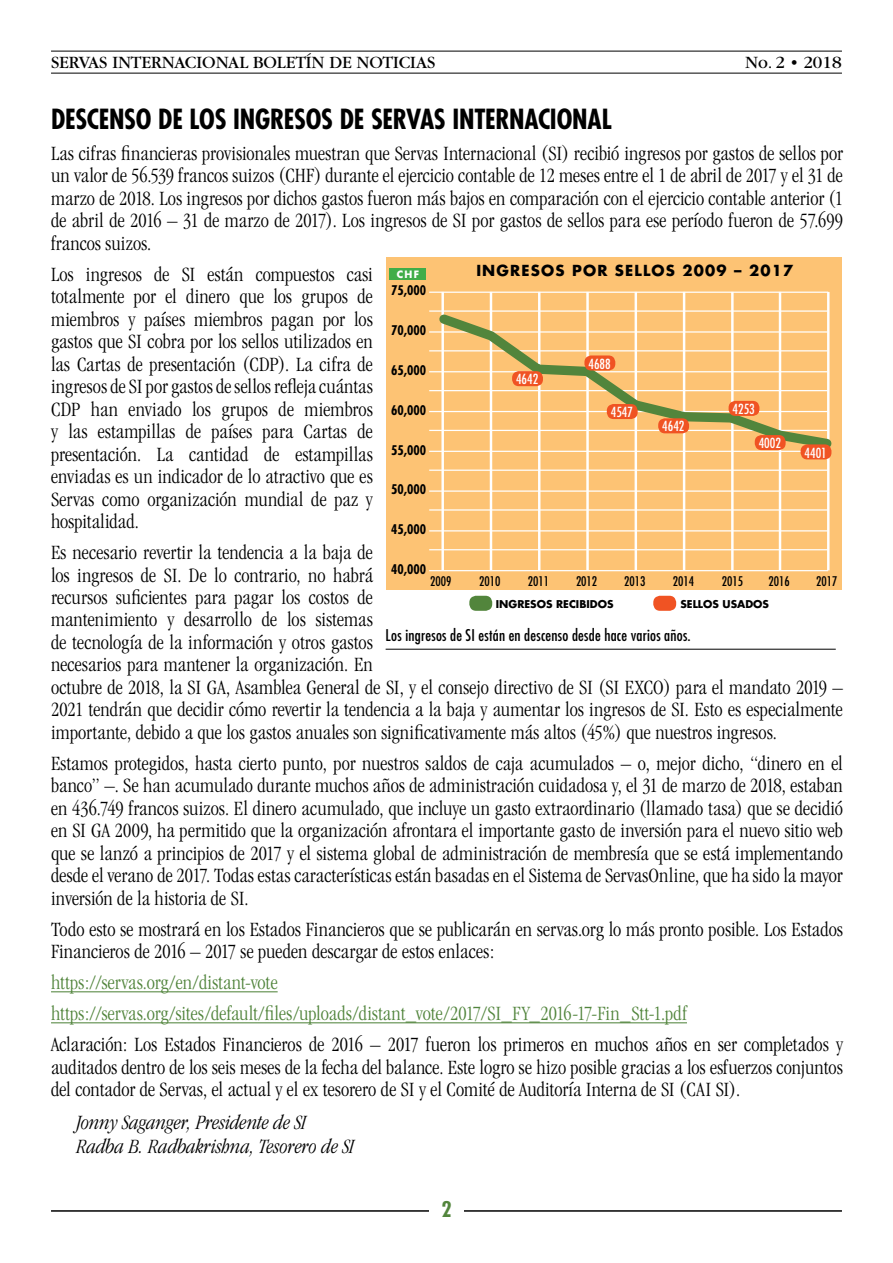
<style>
.page{position:relative;width:893px;height:1263px;background:#fff}
.page>*{position:absolute;margin:0;border:0;box-sizing:border-box;transform-origin:0 0}
.t1{font:700 condensed 27px "Futura Std";letter-spacing:-.01em;color:#000}
.t2{font:300 condensed 21px/22.5px "Garamond";letter-spacing:.005em;color:#000;text-align:justify}
.t3{font:300 condensed 21px/31px "Garamond";letter-spacing:.005em;color:#52853d}
.t4{font:italic 300 condensed 21px/24px "Garamond";color:#000}
.t5{font:700 condensed 21px "Futura Std";color:#52853c}
.t6{font:18px "Garamond";color:#000}
.t7{font:condensed 15.75px "Futura Std";letter-spacing:.015em;color:#000}
.t8{font:700 14.85px "Futura Std";letter-spacing:.08em;color:#000}
.t9{font:condensed 13.65px "Futura Std";color:#fff}
.t10{font:700 condensed 12.9px "Futura Std";color:#000}
.t11{font:condensed 12.9px "Futura Std";color:#000}
.t12{font:700 10.5px "Futura Std";color:#000}
.t13{font:700 9.9px "Futura Std";color:#fff}
</style>
<div class="page">
<hr style="left:51px;top:1210px;width:791px;height:2px;background:#000">
<div style="left:429px;top:1199px;width:35px;height:27px;background:#fff"></div>
<hr style="left:51px;top:51px;width:791px;height:1px;background:#000">
<hr style="left:51px;top:73px;width:791px;height:1px;background:#000">
<hr style="left:51px;top:991px;width:227px;height:1px;background:#52853d">
<hr style="left:51px;top:1022px;width:636px;height:1px;background:#52853d">
<hr style="left:386px;top:649px;width:450px;height:1px;background:#000">
<div style="left:386px;top:257px;width:456px;height:333px;background:#fdc374"></div>
<div style="left:390px;top:268px;width:36px;height:12px;background:#41ad49"></div>
<div style="left:469px;top:596px;width:23px;height:15px;background:#52853c;border-radius:7px"></div>
<div style="left:653px;top:596px;width:23px;height:15px;background:#f05323;border-radius:7px"></div>
<hr style="left:429px;top:331px;width:399px;height:2px;background:#fff">
<hr style="left:429px;top:371px;width:399px;height:1px;background:#fff">
<hr style="left:429px;top:411px;width:399px;height:1px;background:#fff">
<hr style="left:429px;top:451px;width:399px;height:1px;background:#fff">
<hr style="left:429px;top:490px;width:399px;height:2px;background:#fff">
<hr style="left:429px;top:530px;width:399px;height:1px;background:#fff">
<hr style="left:490px;top:292px;width:2px;height:278px;background:#fff">
<hr style="left:538px;top:292px;width:2px;height:278px;background:#fff">
<hr style="left:586px;top:292px;width:3px;height:278px;background:#fff">
<hr style="left:635px;top:292px;width:2px;height:278px;background:#fff">
<hr style="left:683px;top:292px;width:2px;height:278px;background:#fff">
<hr style="left:731px;top:292px;width:3px;height:278px;background:#fff">
<hr style="left:779px;top:292px;width:2px;height:278px;background:#fff">
<hr style="left:429px;top:350px;width:399px;height:1px;background:#fff">
<hr style="left:429px;top:390px;width:399px;height:1px;background:#fff">
<hr style="left:429px;top:430px;width:399px;height:1px;background:#fff">
<hr style="left:429px;top:470px;width:399px;height:1px;background:#fff">
<hr style="left:429px;top:509px;width:399px;height:2px;background:#fff">
<hr style="left:429px;top:549px;width:399px;height:1px;background:#fff">
<hr style="left:429px;top:310px;width:399px;height:2px;background:#fff">
<hr style="left:429px;top:570px;width:399px;height:1px;background:#fff">
<hr style="left:441px;top:292px;width:3px;height:278px;background:#fff">
<hr style="left:827px;top:292px;width:2px;height:278px;background:#fff">
<hr style="left:429px;top:292px;width:399px;height:1px;background:#fff">
<svg style="left:432px;top:307px;width:400px;height:147px"></svg>
<div style="left:512px;top:371px;width:31px;height:15px;background:#f05323;border-radius:7px"></div>
<div style="left:584px;top:355px;width:31px;height:15px;background:#f05323;border-radius:7px"></div>
<div style="left:607px;top:404px;width:31px;height:15px;background:#f05323;border-radius:7px"></div>
<div style="left:658px;top:418px;width:31px;height:15px;background:#f05323;border-radius:7px"></div>
<div style="left:729px;top:401px;width:30px;height:15px;background:#f05323;border-radius:7px"></div>
<div style="left:755px;top:435px;width:31px;height:15px;background:#f05323;border-radius:7px"></div>
<div style="left:801px;top:444px;width:30px;height:15px;background:#f05323;border-radius:7px"></div>
<p class="t6" style="left:51px;top:53px;width:386px">SERVAS INTERNACIONAL BOLETÍN DE NOTICIAS</p>
<p class="t6" style="left:745px;top:53px;width:98px">No. 2 • 2018</p>
<p class="t1" style="left:51px;top:102px;width:562px">DESCENSO DE LOS INGRESOS DE SERVAS INTERNACIONAL</p>
<p class="t2" style="left:51px;top:142px;width:793px">Las cifras financieras provisionales muestran que Servas Internacional (SI) recibió ingresos por gastos de sellos por un valor de 56.539 francos suizos (CHF) durante el ejercicio contable de 12 meses entre el 1 de abril de 2017 y el 31 de marzo de 2018. Los ingresos por dichos gastos fueron más bajos en comparación con el ejercicio contable anterior (1 de abril de 2016 – 31 de marzo de 2017). Los ingresos de SI por gastos de sellos para ese período fueron de 57.699 francos suizos.</p>
<p class="t2" style="left:51px;top:263px;width:323px">Los ingresos de SI están compuestos casi totalmente por el dinero que los grupos de miembros y países miembros pagan por los gastos que SI cobra por los sellos utilizados en las Cartas de presentación (CDP). La cifra de ingresos de SI por gastos de sellos refleja cuántas CDP han enviado los grupos de miembros y las estampillas de países para Cartas de presentación. La cantidad de estampillas enviadas es un indicador de lo atractivo que es Servas como organización mundial de paz y hospitalidad.</p>
<p class="t2" style="left:51px;top:541px;width:793px;text-align:left">Es necesario revertir la tendencia a la baja de<br>los ingresos de SI. De lo contrario, no habrá<br>recursos suficientes para pagar los costos de<br>mantenimiento y desarrollo de los sistemas<br>de tecnología de la información y otros gastos<br>necesarios para mantener la organización. En<br>octubre de 2018, la SI GA, Asamblea General de SI, y el consejo directivo de SI (SI EXCO) para el mandato 2019 – 2021 tendrán que decidir cómo revertir la tendencia a la baja y aumentar los ingresos de SI. Esto es especialmente importante, debido a que los gastos anuales son significativamente más altos (45%) que nuestros ingresos.</p>
<p class="t2" style="left:51px;top:752px;width:794px">Estamos protegidos, hasta cierto punto, por nuestros saldos de caja acumulados – o, mejor dicho, “dinero en el banco” –. Se han acumulado durante muchos años de administración cuidadosa y, el 31 de marzo de 2018, estaban en 436.749 francos suizos. El dinero acumulado, que incluye un gasto extraordinario (llamado tasa) que se decidió en SI GA 2009, ha permitido que la organización afrontara el importante gasto de inversión para el nuevo sitio web que se lanzó a principios de 2017 y el sistema global de administración de membresía que se está implementando desde el verano de 2017. Todas estas características están basadas en el Sistema de ServasOnline, que ha sido la mayor inversión de la historia de SI.</p>
<p class="t2" style="left:51px;top:918px;width:793px">Todo esto se mostrará en los Estados Financieros que se publicarán en servas.org lo más pronto posible. Los Estados<br>Financieros de 2016 – 2017 se pueden descargar de estos enlaces:</p>
<p class="t3" style="left:51px;top:967px;width:637px">https://servas.org/en/distant-vote https://servas.org/sites/default/files/uploads/distant_vote/2017/SI_FY_2016-17-Fin_Stt-1.pdf</p>
<p class="t2" style="left:51px;top:1033px;width:793px">Aclaración: Los Estados Financieros de 2016 – 2017 fueron los primeros en muchos años en ser completados y auditados dentro de los seis meses de la fecha del balance. Este logro se hizo posible gracias a los esfuerzos conjuntos del contador de Servas, el actual y el ex tesorero de SI y el Comité de Auditoría Interna de SI (CAI SI).</p>
<p class="t4" style="left:77px;top:1110px;width:279px">Jonny Saganger, Presidente de SI<br>Radba B. Radbakrishna, Tesorero de SI</p>
<p class="t8" style="left:476px;top:261px;width:318px">INGRESOS POR SELLOS 2009 – 2017</p>
<p class="t13" style="left:397px;top:268px;width:24px">CHF</p>
<p class="t10" style="left:391px;top:282px;width:36px">75,000</p>
<p class="t10" style="left:391px;top:322px;width:36px">70,000</p>
<p class="t10" style="left:391px;top:362px;width:36px">65,000</p>
<p class="t10" style="left:391px;top:402px;width:36px">60,000</p>
<p class="t10" style="left:391px;top:442px;width:36px">55,000</p>
<p class="t10" style="left:391px;top:482px;width:36px">50,000</p>
<p class="t10" style="left:391px;top:521px;width:36px">45,000</p>
<p class="t10" style="left:391px;top:561px;width:36px">40,000</p>
<p class="t9" style="left:588px;top:355px;width:24px">4688</p>
<p class="t9" style="left:516px;top:371px;width:24px">4642</p>
<p class="t9" style="left:732px;top:401px;width:24px">4253</p>
<p class="t9" style="left:611px;top:404px;width:24px">4547</p>
<p class="t9" style="left:662px;top:418px;width:24px">4642</p>
<p class="t9" style="left:759px;top:435px;width:24px">4002</p>
<p class="t9" style="left:804px;top:444px;width:24px">4401</p>
<p class="t11" style="left:430px;top:573px;width:23px">2009</p>
<p class="t11" style="left:479px;top:573px;width:23px">2010</p>
<p class="t11" style="left:528px;top:573px;width:23px">2011</p>
<p class="t11" style="left:576px;top:573px;width:23px">2012</p>
<p class="t11" style="left:624px;top:573px;width:23px">2013</p>
<p class="t11" style="left:673px;top:573px;width:23px">2014</p>
<p class="t11" style="left:722px;top:573px;width:23px">2015</p>
<p class="t11" style="left:769px;top:573px;width:23px">2016</p>
<p class="t11" style="left:816px;top:573px;width:23px">2017</p>
<p class="t12" style="left:496px;top:597px;width:119px">INGRESOS RECIBIDOS</p>
<p class="t12" style="left:680px;top:597px;width:90px">SELLOS USADOS</p>
<p class="t7" style="left:386px;top:625px;width:307px">Los ingresos de SI están en descenso desde hace varios años.</p>
<p class="t5" style="left:442px;top:1196px;width:12px">2</p>
</div>
